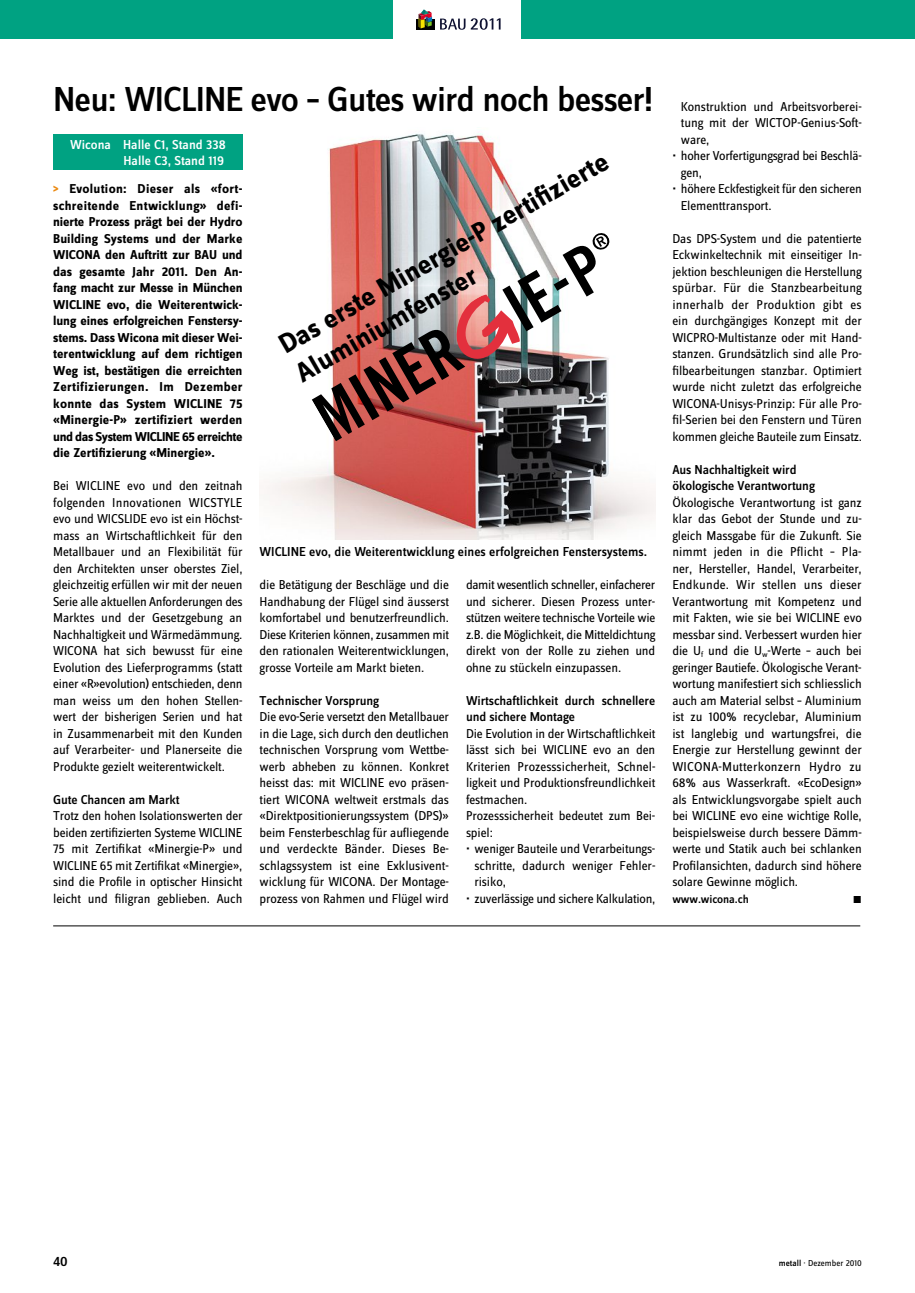
<style>
.page{position:relative;width:915px;height:1293px;background:#fff}
.page>*{position:absolute;margin:0;border:0;box-sizing:border-box;transform-origin:0 0}
.t1{font:36px "Zine Sans Dis Medium Roman OV HQSDMC";letter-spacing:-.025em;color:#000}
.t2{font:28.35px/33px "Zine Sans Dis Bold Roman OV IQSDMC";color:#000}
.t3{font:14.25px "Zine Sans Dis Medium Roman OV HQSDMC";color:#000}
.t4{font:13.5px "Zine Sans Dis Medium Roman OV HQSDMC";color:#000}
.t5{font:13.5px/16.2px "Zine Sans Dis Medium Roman OV HQSDMC";color:#fff;text-align:right}
.t6{font:13.35px/16.5px "Zine Sans Dis Regular Roman OV QQSDMC";letter-spacing:-.01em;color:#000;text-align:justify}
.t7{font:13.35px/16.5px "Zine Sans Dis Bold Roman OV IQSDMC";letter-spacing:-.03em;color:#000;text-align:justify}
.t8{font:13.35px "Zine Sans Dis Regular Roman OV WTSDMC";letter-spacing:-.02em;color:#000}
.t9{font:13.35px/16.5px "Zine Sans Dis Medium Roman OV HQSDMC";letter-spacing:-.01em;color:#000}
.t10{font:12px "Zine Sans Dis Medium Roman OV HQSDMC";letter-spacing:-.01em;color:#000}
.t11{font:10.5px "Zine Sans Dis Regular Roman Exp OV TQSDMC";color:#000}
.t12{font:9px "Zine Sans Dis Regular Roman OV QQSDMC";color:#000}
.s1{color:#eb880e}
.s2{font-family:"Zine Sans Dis Regular Roman OV QQSDMC"}
.s3{font-family:"Zine Sans Dis Medium Roman OV HQSDMC"}
</style>
<div class="page">
<div style="left:0;top:0;width:914px;height:38px;background:#00a282"></div>
<div style="left:393px;top:0;width:128px;height:41px;background:#fff"></div>
<div style="left:416px;top:19px;width:18px;height:11px;background:#000"></div>
<svg style="left:418px;top:9px;width:14px;height:19px"></svg>
<svg style="left:440px;top:18px;width:60px;height:12px"></svg>
<div style="left:53px;top:134px;width:189px;height:36px;background:#00a282"></div>
<img style="left:266px;top:133px;width:389px;height:407px">
<hr style="left:53px;top:925px;width:806px;height:1px;background:#000">
<img style="left:311px;top:232px;width:299px;height:209px">
<h1 class="t1" style="left:53px;top:85px;width:601px">neu: Wicline evo – gutes wird noch besser!</h1>
<p class="t5" style="left:70px;top:138px;width:157px">Wicona halle c1, stand 338 halle c3, stand 119</p>
<p class="t7" style="left:53px;top:183px;width:191px"><span class="s1">&gt;</span> Evolution: Dieser als «fort&shy;schreitende Entwicklung» defi&shy;nierte Prozess prägt bei der Hydro building Systems und der marke WICONA den Auftritt zur bAU und das gesamte Jahr 2011. Den An&shy;fang macht zur messe in münchen WICLINE evo, die Weiterentwick&shy;lung eines erfolgreichen Fenstersy&shy;stems. Dass Wicona mit dieser Wei&shy;terentwicklung auf dem richtigen Weg ist, bestätigen die erreichten Zertifizierungen. Im Dezember konnte das System WICLINE 75 «minergie-P» zertifiziert werden und das System WICLINE 65 erreichte die Zertifizierung «minergie».</p>
<p class="t6" style="left:53px;top:477px;width:191px">Bei WICLINE evo und den zeitnah folgenden Innovationen WICSTYLE evo und WICSLIDE evo ist ein Höchst&shy;mass an Wirtschaftlichkeit für den Metallbauer und an Flexibilität für den Architekten unser oberstes Ziel, gleichzeitig erfüllen wir mit der neuen Serie alle aktuellen Anforderungen des Marktes und der Gesetzgebung an Nachhaltigkeit und Wärmedämmung.<br>WICONA hat sich bewusst für eine Evolution des Lieferprogramms (statt einer «R»evolution) entschieden, denn man weiss um den hohen Stellen&shy;wert der bisherigen Serien und hat in Zusammenarbeit mit den Kunden auf Verarbeiter- und Planerseite die Produkte gezielt weiterentwickelt.</p>
<p class="t9" style="left:53px;top:792px;width:128px">gute chancen am markt</p>
<p class="t6" style="left:53px;top:807px;width:191px">Trotz den hohen Isolationswerten der beiden zertifizierten Systeme WICLINE 75 mit Zertifikat «Minergie-P» und WICLINE 65 mit Zertifikat «Minergie», sind die Profile in optischer Hinsicht leicht und filigran geblieben. Auch</p>
<h2 class="t2" style="left:275px;top:336px;width:376px;rotate:-30deg">Das erste minergie-P zertifi zierte<br>Aluminiumfenster</h2>
<p class="t4" style="left:259px;top:547px;width:389px">Wicline evo, die Weiterentwicklung eines erfolgreichen Fenstersystems.</p>
<p class="t6" style="left:259px;top:576px;width:191px">die Betätigung der Beschläge und die Handhabung der Flügel sind äusserst komfortabel und benutzerfreundlich.<br>Diese Kriterien können, zusammen mit den rationalen Weiterentwicklungen, grosse Vorteile am Markt bieten.</p>
<p class="t9" style="left:259px;top:693px;width:121px">technischer vorsprung</p>
<p class="t6" style="left:259px;top:708px;width:191px">Die evo-Serie versetzt den Metallbauer in die Lage, sich durch den deutlichen technischen Vorsprung vom Wettbe&shy;werb abheben zu können. Konkret heisst das: mit WICLINE evo präsen&shy;tiert WICONA weltweit erstmals das «Direktpositionierungssystem (DPS)» beim Fensterbeschlag für aufliegende und verdeckte Bänder. Dieses Be&shy;schlagssystem ist eine Exklusivent&shy;wicklung für WICONA. Der Montage&shy;prozess von Rahmen und Flügel wird</p>
<p class="t6" style="left:466px;top:576px;width:191px">damit wesentlich schneller, einfacherer und sicherer. Diesen Prozess unter&shy;stützen weitere technische Vorteile wie z.B. die Möglichkeit, die Mitteldichtung direkt von der Rolle zu ziehen und ohne zu stückeln einzupassen.</p>
<p class="t9" style="left:466px;top:693px;width:191px">Wirtschaftlichkeit durch schnellere und sichere montage</p>
<p class="t6" style="left:466px;top:725px;width:191px;text-align:left">Die Evolution in der Wirtschaftlichkeit lässt sich bei WICLINE evo an den<br>Kriterien Prozesssicherheit, Schnel&shy;ligkeit und Produktionsfreundlichkeit festmachen.<br>Prozesssicherheit bedeutet zum Bei&shy;spiel:</p>
<p class="t8" style="left:466px;top:842px;width:191px">• weniger Bauteile und Verarbeitungs<span class="s2">-</span></p>
<p class="t6" style="left:474px;top:857px;width:182px">schritte, dadurch weniger Fehler&shy;risiko,</p>
<p class="t8" style="left:466px;top:892px;width:191px">• zuverlässige und sichere Kalkulation,</p>
<p class="t6" style="left:680px;top:98px;width:182px">Konstruktion und Arbeitsvorberei&shy;tung mit der WICTOP-Genius-Soft&shy;ware,</p>
<p class="t8" style="left:672px;top:150px;width:191px">• hoher Vorfertigungsgrad bei Beschlä<span class="s2">-</span></p>
<p class="t6" style="left:680px;top:164px;width:23px">gen,</p>
<p class="t8" style="left:672px;top:182px;width:191px">• höhere Eckfestigkeit für den sicheren</p>
<p class="t6" style="left:680px;top:197px;width:92px">Elementtransport.</p>
<p class="t6" style="left:672px;top:230px;width:191px">Das DPS-System und die patentierte Eckwinkeltechnik mit einseitiger In&shy;jektion beschleunigen die Herstellung spürbar. Für die Stanzbearbeitung innerhalb der Produktion gibt es ein durchgängiges Konzept mit der WICPRO-Multistanze oder mit Hand&shy;stanzen. Grundsätzlich sind alle Pro&shy;filbearbeitungen stanzbar. Optimiert wurde nicht zuletzt das erfolgreiche WICONA-Unisys-Prinzip: Für alle Pro&shy;fil-Serien bei den Fenstern und Türen kommen gleiche Bauteile zum Einsatz.</p>
<p class="t9" style="left:672px;top:462px;width:144px">aus nachhaltigkeit wird ökologische verantwortung</p>
<p class="t6" style="left:672px;top:494px;width:191px">Ökologische Verantwortung ist ganz klar das Gebot der Stunde und zu&shy;gleich Massgabe für die Zukunft. Sie nimmt jeden in die Pflicht – Pla&shy;ner, Hersteller, Handel, Verarbeiter, Endkunde. Wir stellen uns dieser Verantwortung mit Kompetenz und mit Fakten, wie sie bei WICLINE evo messbar sind. Verbessert wurden hier die U<sub>f</sub> und die U<sub>w</sub>-Werte – auch bei geringer Bautiefe. Ökologische Verant&shy;wortung manifestiert sich schliesslich auch am Material selbst – Aluminium ist zu 100% recyclebar, Aluminium ist langlebig und wartungsfrei, die Energie zur Herstellung gewinnt der WICONA-Mutterkonzern Hydro zu 68% aus Wasserkraft. «EcoDesign» als Entwicklungsvorgabe spielt auch bei WICLINE evo eine wichtige Rolle, beispielsweise durch bessere Dämm&shy;werte und Statik auch bei schlanken Profilansichten, dadurch sind höhere solare Gewinne möglich.</p>
<p class="t10" style="left:672px;top:894px;width:78px">www.wicona.ch</p>
<p class="t11" style="left:852px;top:894px;width:11px">m</p>
<p class="t3" style="left:53px;top:1256px;width:16px">40</p>
<p class="t12" style="left:778px;top:1257px;width:84px"><span class="s3">metall</span> · Dezember 2010</p>
</div>
